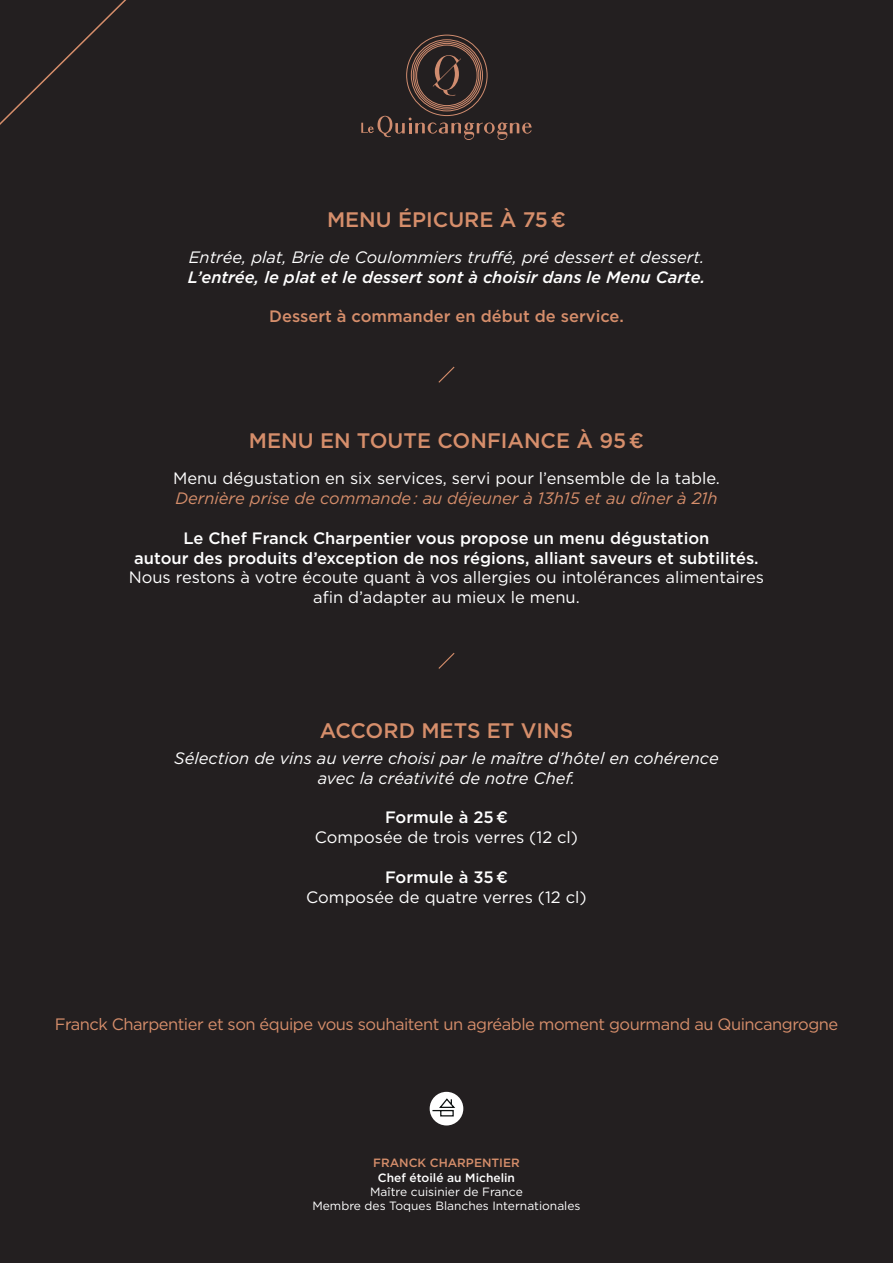
<style>
.page{position:relative;width:893px;height:1263px;background:#231f20}
.page>*{position:absolute;margin:0;border:0;box-sizing:border-box;transform-origin:0 0}
.t1{font:500 21px "Gotham";color:#d68e6b}
.t2{font:16.5px "Gotham";color:#fff}
.t3{font:italic 16.5px "Gotham";color:#fff}
.t4{font:500 16.5px "Gotham";color:#fff}
.t5{font:16.5px "Gotham";letter-spacing:-.03em;color:#d68e6b}
.t6{font:italic 500 16.5px "Gotham";color:#fff}
.t7{font:italic 16.5px "Gotham";color:#d68e6b}
.t8{font:500 16.5px "Gotham";color:#d68e6b}
.t9{font:12px "Gotham";color:#fff}
.t10{font:500 12px "Gotham";color:#fff}
.t11{font:500 12px "Gotham";color:#d68e6b}
</style>
<div class="page">
<div style="left:406px;top:35px;width:81px;height:81px;border:1px solid #d08c6f;border-radius:50%"></div>
<div style="left:416px;top:45px;width:61px;height:61px;border:1px solid #d08c6f;border-radius:50%"></div>
<div style="left:415px;top:43px;width:64px;height:64px;border:1px solid #d08c6f;border-radius:50%"></div>
<div style="left:411px;top:40px;width:72px;height:71px;border:1px solid #d08c6f;border-radius:50%"></div>
<div style="left:413px;top:42px;width:68px;height:67px;border:1px solid #d08c6f;border-radius:50%"></div>
<svg style="left:432px;top:55px;width:29px;height:41px"></svg>
<svg style="left:361px;top:116px;width:171px;height:24px;background:#43332e"></svg>
<div style="left:0;top:0;width:134px;height:128px;background:#231f20"></div>
<div style="left:430px;top:1092px;width:33px;height:33px;background:#fff;border-radius:50%"></div>
<svg style="left:431px;top:1097px;width:25px;height:20px"></svg>
<svg style="left:437px;top:365px;width:19px;height:19px"></svg>
<svg style="left:437px;top:651px;width:19px;height:19px"></svg>
<p class="t1" style="left:327px;top:206px;width:240px">MENU ÉPICURE À 75 €</p>
<p class="t3" style="left:189px;top:248px;width:517px">Entrée, plat, Brie de Coulommiers truffé, pré dessert et dessert.</p>
<p class="t6" style="left:188px;top:266px;width:519px">L’entrée, le plat et le dessert sont à choisir dans le Menu Carte.</p>
<p class="t8" style="left:269px;top:306px;width:356px">Dessert à commander en début de service.</p>
<p class="t1" style="left:249px;top:427px;width:397px">MENU EN TOUTE CONFIANCE À 95 €</p>
<p class="t2" style="left:173px;top:468px;width:548px">Menu dégustation en six services, servi pour l’ensemble de la table.</p>
<p class="t7" style="left:175px;top:489px;width:544px">Dernière prise de commande: au déjeuner à 13h15 et au dîner à 21h</p>
<p class="t4" style="left:183px;top:527px;width:527px">Le Chef Franck Charpentier vous propose un menu dégustation</p>
<p class="t4" style="left:134px;top:547px;width:626px">autour des produits d’exception de nos régions, alliant saveurs et subtilités.</p>
<p class="t2" style="left:129px;top:567px;width:637px">Nous restons à votre écoute quant à vos allergies ou intolérances alimentaires</p>
<p class="t2" style="left:313px;top:587px;width:268px">afin d’adapter au mieux le menu.</p>
<p class="t1" style="left:320px;top:717px;width:255px">ACCORD METS ET VINS</p>
<p class="t3" style="left:174px;top:749px;width:546px">Sélection de vins au verre choisi par le maître d’hôtel en cohérence</p>
<p class="t3" style="left:318px;top:769px;width:259px">avec la créativité de notre Chef.</p>
<p class="t4" style="left:385px;top:807px;width:124px">Formule à 25 €</p>
<p class="t2" style="left:315px;top:827px;width:265px">Composée de trois verres (12 cl)</p>
<p class="t4" style="left:385px;top:866px;width:124px">Formule à 35 €</p>
<p class="t2" style="left:306px;top:886px;width:282px">Composée de quatre verres (12 cl)</p>
<p class="t5" style="left:55px;top:1014px;width:785px">Franck Charpentier et son équipe vous souhaitent un agréable moment gourmand au Quincangrogne</p>
<p class="t11" style="left:373px;top:1155px;width:148px">FRANCK CHARPENTIER</p>
<p class="t10" style="left:378px;top:1169px;width:139px">Chef étoilé au Michelin</p>
<p class="t9" style="left:370px;top:1184px;width:154px">Maître cuisinier de France</p>
<p class="t9" style="left:312px;top:1198px;width:270px">Membre des Toques Blanches Internationales</p>
</div>
